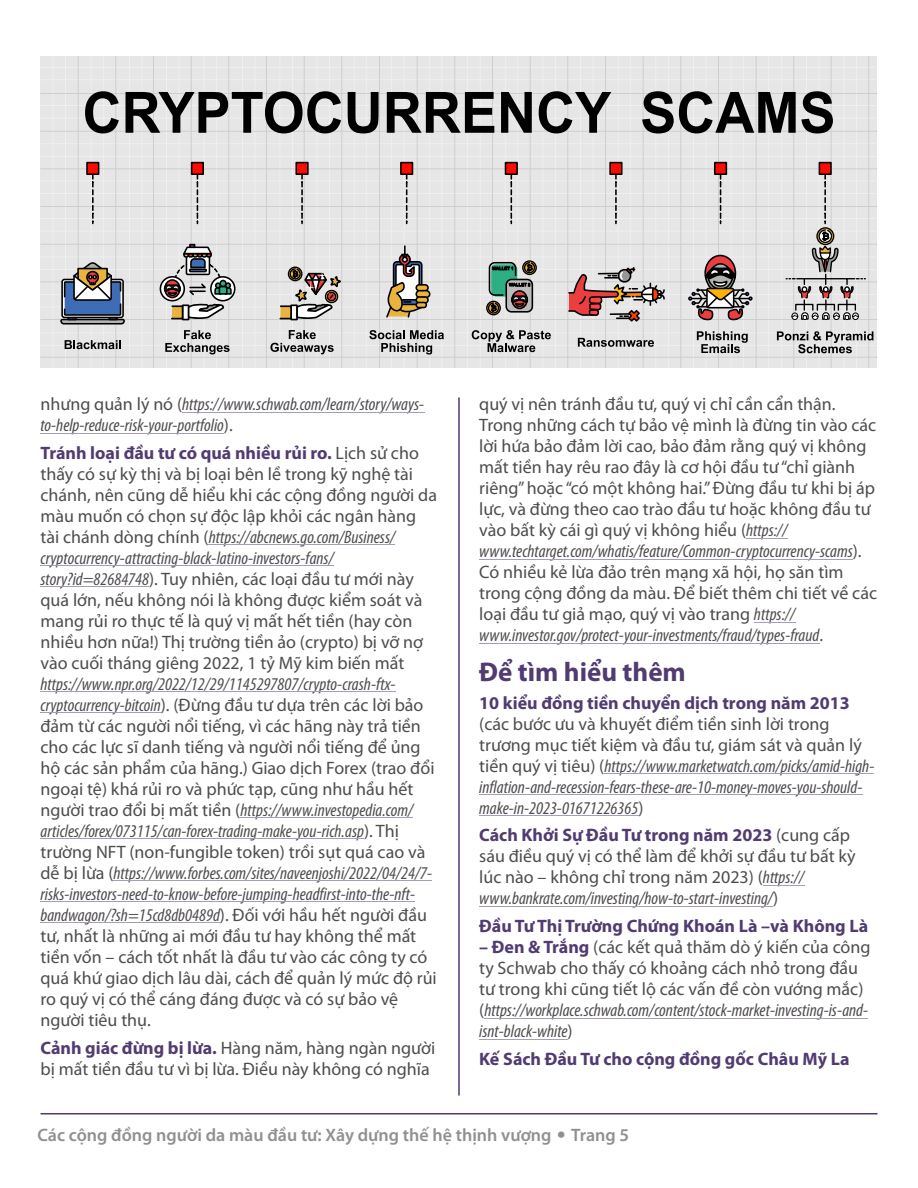
<style>
.page{position:relative;width:918px;height:1188px;background:#fff}
.page>*{position:absolute;margin:0;border:0;box-sizing:border-box;transform-origin:0 0}
.t1{font:700 27px "Myriad Pro";color:#513b71}
.t2{font:18px/21px "Myriad Pro";color:#4f4c4c}
.t3{font:italic condensed 18px/21px "Myriad Pro";color:#4f4c4c}
.t4{font:700 18px "Myriad Pro";color:#513b71}
.t5{font:600 18px "Myriad Pro";color:#918f8f}
.s1{font-style:normal;font-stretch:normal}
.s2{font-weight:700;color:#513b71}
.s3{font-style:italic;font-stretch:condensed}
.s4{font-family:"Avenir LT Std";font-weight:900}
</style>
<div class="page">
<hr style="left:40px;top:1113px;width:838px;height:1px;background:#513b71">
<hr style="left:182px;top:412px;width:242px;height:1px;background:#a89db8">
<hr style="left:40px;top:433px;width:184px;height:1px;background:#a89db8">
<hr style="left:209px;top:544px;width:186px;height:1px;background:#a89db8">
<hr style="left:40px;top:565px;width:294px;height:1px;background:#a89db8">
<hr style="left:40px;top:586px;width:109px;height:1px;background:#a89db8">
<hr style="left:40px;top:691px;width:356px;height:1px;background:#a89db8">
<hr style="left:40px;top:712px;width:121px;height:1px;background:#a89db8">
<hr style="left:240px;top:817px;width:173px;height:1px;background:#a89db8">
<hr style="left:40px;top:838px;width:324px;height:1px;background:#a89db8">
<hr style="left:114px;top:880px;width:318px;height:1px;background:#a89db8">
<hr style="left:40px;top:901px;width:375px;height:1px;background:#a89db8">
<hr style="left:40px;top:922px;width:180px;height:1px;background:#a89db8">
<hr style="left:746px;top:538px;width:41px;height:1px;background:#a89db8">
<hr style="left:479px;top:559px;width:374px;height:1px;background:#a89db8">
<hr style="left:754px;top:622px;width:41px;height:1px;background:#a89db8">
<hr style="left:479px;top:643px;width:340px;height:1px;background:#a89db8">
<hr style="left:604px;top:773px;width:270px;height:1px;background:#a89db8">
<hr style="left:479px;top:794px;width:383px;height:1px;background:#a89db8">
<hr style="left:479px;top:815px;width:159px;height:1px;background:#a89db8">
<hr style="left:763px;top:885px;width:41px;height:1px;background:#a89db8">
<hr style="left:479px;top:906px;width:294px;height:1px;background:#a89db8">
<hr style="left:484px;top:1018px;width:384px;height:1px;background:#a89db8">
<hr style="left:479px;top:1039px;width:89px;height:1px;background:#a89db8">
<svg style="left:40px;top:56px;width:838px;height:311px;background:#e5e5e5"></svg>
<div style="left:296px;top:163px;width:12px;height:11px;background:#ff0a00"></div>
<div style="left:295px;top:162px;width:14px;height:13px;border:2px solid #000"></div>
<svg style="left:301px;top:174px;width:2px;height:49px"></svg>
<div style="left:192px;top:163px;width:11px;height:11px;background:#ff0a00"></div>
<div style="left:191px;top:162px;width:13px;height:13px;border:2px solid #000"></div>
<svg style="left:197px;top:174px;width:1px;height:49px"></svg>
<div style="left:87px;top:163px;width:12px;height:11px;background:#ff0a00"></div>
<div style="left:86px;top:162px;width:13px;height:13px;border:2px solid #000"></div>
<svg style="left:92px;top:174px;width:2px;height:49px"></svg>
<svg style="left:165px;top:330px;width:65px;height:24px;background:#b1b1b1"></svg>
<svg style="left:270px;top:330px;width:64px;height:24px;background:#b2b2b2"></svg>
<svg style="left:65px;top:340px;width:56px;height:9px"></svg>
<svg style="left:85px;top:91px;width:34px;height:42px"></svg>
<svg style="left:126px;top:91px;width:215px;height:42px;background:#828282"></svg>
<div style="left:160px;top:277px;width:24px;height:24px;background:#0b0b0b;border-radius:50%"></div>
<div style="left:160px;top:276px;width:25px;height:25px;border:2px solid #000;border-radius:50%"></div>
<svg style="left:211px;top:277px;width:24px;height:24px"></svg>
<div style="left:210px;top:276px;width:26px;height:25px;border:2px solid #000;border-radius:50%"></div>
<svg style="left:163px;top:244px;width:69px;height:78px;background:#adacaa"></svg>
<svg style="left:348px;top:56px;width:525px;height:299px;background:#cbc9c8"></svg>
<div style="left:280px;top:306px;width:11px;height:13px;background:#eab33e"></div>
<div style="left:279px;top:305px;width:13px;height:14px;border:2px solid #000"></div>
<div style="left:288px;top:267px;width:14px;height:14px;background:#1f1e1c;border-radius:50%"></div>
<div style="left:288px;top:267px;width:15px;height:14px;border:1px solid #000;border-radius:50%"></div>
<svg style="left:289px;top:268px;width:53px;height:54px;background:#aba39f"></svg>
<svg style="left:60px;top:262px;width:66px;height:64px;background:#828893"></svg>
<hr style="left:458px;top:397px;width:2px;height:699px;background:#513b71">
<p class="t3" style="left:40px;top:395px;width:385px"><span class="s1">nhưng quản lý nó (</span>https://www.schwab.com/learn/story/ways&shy;to-help-reduce-risk-your-portfolio<span class="s1">).</span></p>
<p class="t2" style="left:40px;top:444px;width:398px"><span class="s2">Tránh loại đầu tư có quá nhiều rủi ro.</span> Lịch sử cho thấy có sự kỳ thị và bị loại bên lề trong kỹ nghệ tài chánh, nên cũng dễ hiểu khi các cộng đồng người da màu muốn có chọn sự độc lập khỏi các ngân hàng tài chánh dòng chính (<span class="s3">https://abcnews.go.com/Business/ cryptocurrency-attracting-black-latino-investors-fans/ story?id=82684748</span>). Tuy nhiên, các loại đầu tư mới này quá lớn, nếu không nói là không được kiểm soát và mang rủi ro thực tế là quý vị mất hết tiền (hay còn nhiều hơn nữa!) Thị trường tiền ảo (crypto) bị vỡ nợ vào cuối tháng giêng 2022, 1 tỷ Mỹ kim biến mất</p>
<p class="t2" style="left:40px;top:675px;width:398px"><span class="s3">https://www.npr.org/2022/12/29/1145297807/crypto-crash-ftx&shy;cryptocurrency-bitcoin</span>). (Đừng đầu tư dựa trên các lời bảo đảm từ các người nổi tiếng, vì các hãng này trả tiền cho các lực sĩ danh tiếng và người nổi tiếng để ủng hộ các sản phẩm của hãng.) Giao dịch Forex (trao đổi ngoại tệ) khá rủi ro và phức tạp, cũng như hầu hết người trao đổi bị mất tiền (<span class="s3">https://www.investopedia.com/ articles/forex/073115/can-forex-trading-make-you-rich.asp</span>). Thị trường NFT (non-fungible token) trồi sụt quá cao và dễ bị lừa (<span class="s3">https://www.forbes.com/sites/naveenjoshi/2022/04/24/7- risks-investors-need-to-know-before-jumping-headfirst-into-the-nft&shy;bandwagon/?sh=15cd8db0489d</span>). Đối với hầu hết người đầu tư, nhất là những ai mới đầu tư hay không thể mất tiền vốn – cách tốt nhất là đầu tư vào các công ty có quá khứ giao dịch lâu dài, cách để quản lý mức độ rủi ro quý vị có thể cáng đáng được và có sự bảo vệ người tiêu thụ.</p>
<p class="t2" style="left:40px;top:1039px;width:396px"><span class="s2">Cảnh giác đừng bị lừa.</span> Hàng năm, hàng ngàn người bị mất tiền đầu tư vì bị lừa. Điều này không có nghĩa</p>
<p class="t2" style="left:479px;top:395px;width:399px">quý vị nên tránh đầu tư, quý vị chỉ cần cẩn thận.<br>Trong những cách tự bảo vệ mình là đừng tin vào các lời hứa bảo đảm lời cao, bảo đảm rằng quý vị không mất tiền hay rêu rao đây là cơ hội đầu tư “chỉ giành riêng” hoặc “có một không hai.”Đừng đầu tư khi bị áp lực, và đừng theo cao trào đầu tư hoặc không đầu tư vào bất kỳ cái gì quý vị không hiểu (<span class="s3">https:// www.techtarget.com/whatis/feature/Common-cryptocurrency-scams</span>).<br>Có nhiều kẻ lừa đảo trên mạng xã hội, họ săn tìm trong cộng đồng da màu. Để biết thêm chi tiết về các loại đầu tư giả mạo, quý vị vào trang <span class="s3">https:// www.investor.gov/protect-your-investments/fraud/types-fraud</span>.</p>
<h1 class="t1" style="left:479px;top:661px;width:208px">Để tìm hiểu thêm</h1>
<p class="t4" style="left:479px;top:695px;width:372px">10 kiểu đồng tiền chuyển dịch trong năm 2013</p>
<p class="t3" style="left:479px;top:715px;width:397px"><span class="s1">(các bước ưu và khuyết điểm tiền sinh lời trong trương mục tiết kiệm và đầu tư, giám sát và quản lý tiền quý vị tiêu) (</span>https://www.marketwatch.com/picks/amid-high&shy;inflation-and-recession-fears-these-are-10-money-moves-you-should&shy;make-in-2023-01671226365<span class="s1">)</span></p>
<p class="t2" style="left:479px;top:826px;width:378px"><span class="s2">Cách Khởi Sự Đầu Tư trong năm 2023</span> (cung cấp sáu điều quý vị có thể làm để khởi sự đầu tư bất kỳ lúc nào – không chỉ trong năm 2023) (<span class="s3">https:// www.bankrate.com/investing/how-to-start-investing/</span>)</p>
<p class="t4" style="left:479px;top:919px;width:390px">Đầu Tư Thị Trường Chứng Khoán Là –và Không Là</p>
<p class="t2" style="left:479px;top:938px;width:393px"><span class="s2">– Đen &amp; Trắng</span> (các kết quả thăm dò ý kiến của công ty Schwab cho thấy có khoảng cách nhỏ trong đầu tư trong khi cũng tiết lộ các vấn đề còn vướng mắc) (<span class="s3">https://workplace.schwab.com/content/stock-market-investing-is-and&shy;isnt-black-white</span>)</p>
<p class="t4" style="left:479px;top:1051px;width:372px">Kế Sách Đầu Tư cho cộng đồng gốc Châu Mỹ La</p>
<p class="t5" style="left:38px;top:1127px;width:593px">Các cộng đồng người da màu đầu tư: Xây dựng thế hệ thịnh vượng <span class="s4">•</span> Trang 5</p>
</div>
